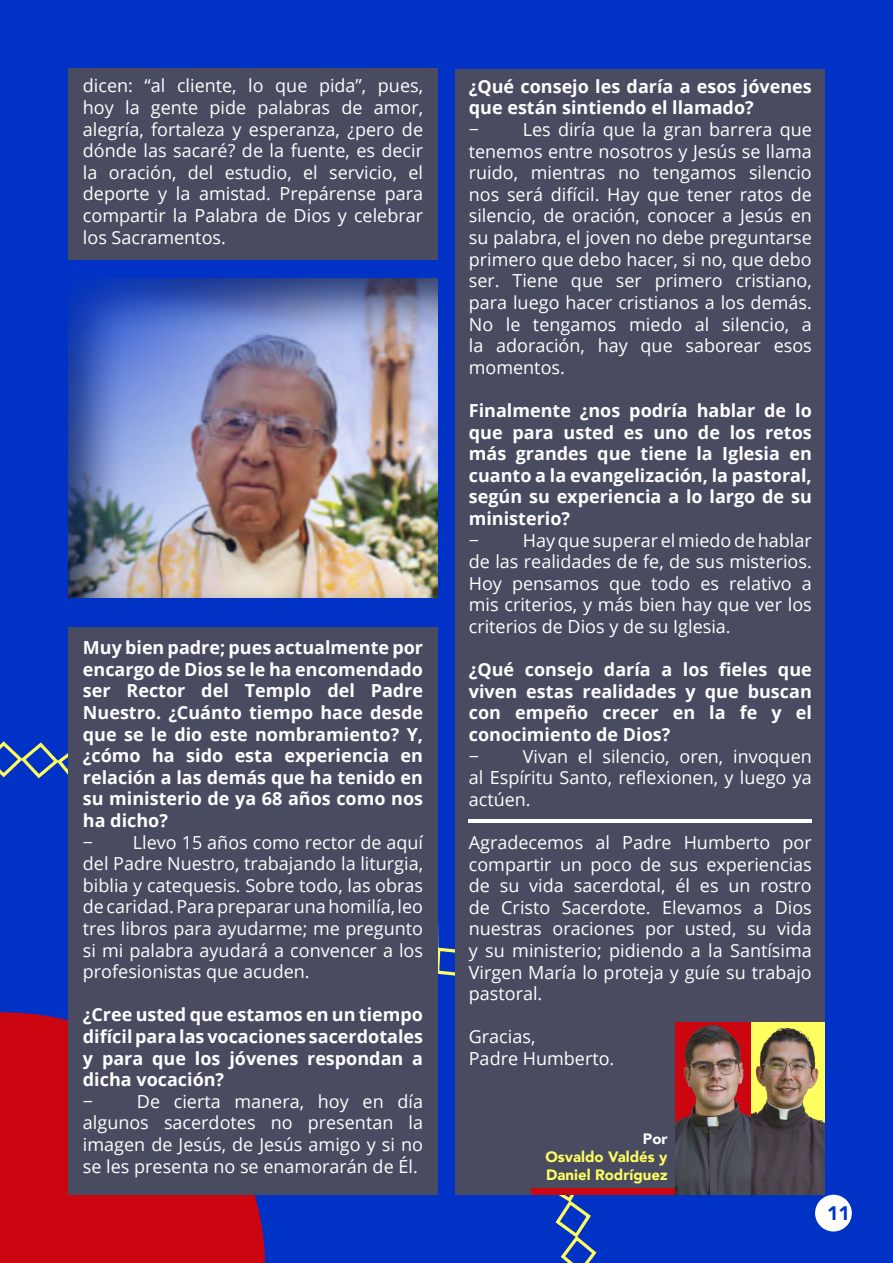
<style>
.page{position:relative;width:893px;height:1263px;background:#0032c6}
.page>*{position:absolute;margin:0;border:0;box-sizing:border-box;transform-origin:0 0}
.t1{font:900 19.5px "Avenir";color:#0032c6}
.t2{font:18px/21.6px "Open Sans";color:#fff;text-align:justify}
.t3{font:700 18px/21.6px "Open Sans";color:#fff;text-align:justify}
.t4{font:900 15px/18px "Avenir";color:#ffff5f}
.t5{font:900 15px "Avenir";color:#fff}
</style>
<div class="page">
<div style="left:815px;top:1195px;width:37px;height:36px;background:#fff;border-radius:50%"></div>
<div style="left:68px;top:68px;width:369px;height:191px;background:#494b61"></div>
<svg style="left:0;top:739px;width:597px;height:524px"></svg>
<div style="left:0;top:1012px;width:265px;height:251px;background:#cb0610"></div>
<div style="left:68px;top:627px;width:369px;height:568px;background:#494b61"></div>
<div style="left:455px;top:69px;width:370px;height:1126px;background:#494b61"></div>
<div style="left:55px;top:268px;width:396px;height:329px;background:#000;opacity:.75"></div>
<img style="left:675px;top:1022px;width:76px;height:172px">
<div style="left:531px;top:1188px;width:144px;height:6px;background:#cb0610"></div>
<hr style="left:469px;top:820px;width:343px;height:3px;background:#fff">
<img style="left:751px;top:1022px;width:74px;height:172px">
<p class="t2" style="left:83px;top:75px;width:342px">dicen: “al cliente, lo que pida”, pues, hoy la gente pide palabras de amor, alegría, fortaleza y esperanza, ¿pero de dónde las sacaré? de la fuente, es decir la oración, del estudio, el servicio, el deporte y la amistad. Prepárense para compartir la Palabra de Dios y celebrar los Sacramentos.</p>
<p class="t3" style="left:83px;top:636px;width:342px">Muy bien padre; pues actualmente por encargo de Dios se le ha encomendado ser Rector del Templo del Padre Nuestro. ¿Cuánto tiempo hace desde que se le dio este nombramiento? Y, ¿cómo ha sido esta experiencia en relación a las demás que ha tenido en su ministerio de ya 68 años como nos ha dicho?</p>
<p class="t2" style="left:83px;top:831px;width:12px">−</p>
<p class="t2" style="left:83px;top:831px;width:342px;text-indent:50px">Llevo 15 años como rector de aquí del Padre Nuestro, trabajando la liturgia, biblia y catequesis. Sobre todo, las obras de caridad. Para preparar una homilía, leo tres libros para ayudarme; me pregunto si mi palabra ayudará a convencer a los profesionistas que acuden.</p>
<p class="t3" style="left:83px;top:1003px;width:342px">¿Cree usted que estamos en un tiempo difícil para las vocaciones sacerdotales y para que los jóvenes respondan a dicha vocación?</p>
<p class="t2" style="left:83px;top:1090px;width:12px">−</p>
<p class="t2" style="left:83px;top:1090px;width:342px;text-indent:54px">De cierta manera, hoy en día algunos sacerdotes no presentan la imagen de Jesús, de Jesús amigo y si no se les presenta no se enamorarán de Él.</p>
<p class="t3" style="left:469px;top:75px;width:344px">¿Qué consejo les daría a esos jóvenes que están sintiendo el llamado?</p>
<p class="t2" style="left:469px;top:118px;width:12px">−</p>
<p class="t2" style="left:469px;top:118px;width:345px;text-indent:54px">Les diría que la gran barrera que tenemos entre nosotros y Jesús se llama ruido, mientras no tengamos silencio nos será difícil. Hay que tener ratos de silencio, de oración, conocer a Jesús en su palabra, el joven no debe preguntarse primero que debo hacer, si no, que debo ser. Tiene que ser primero cristiano, para luego hacer cristianos a los demás.<br>No le tengamos miedo al silencio, a la adoración, hay que saborear esos momentos.</p>
<p class="t3" style="left:469px;top:399px;width:344px">Finalmente ¿nos podría hablar de lo que para usted es uno de los retos más grandes que tiene la Iglesia en cuanto a la evangelización, la pastoral, según su experiencia a lo largo de su ministerio?</p>
<p class="t2" style="left:469px;top:529px;width:12px">−</p>
<p class="t2" style="left:469px;top:529px;width:344px;text-indent:54px">Hay que superar el miedo de hablar de las realidades de fe, de sus misterios.<br>Hoy pensamos que todo es relativo a mis criterios, y más bien hay que ver los criterios de Dios y de su Iglesia.</p>
<p class="t3" style="left:469px;top:658px;width:344px">¿Qué consejo daría a los fieles que viven estas realidades y que buscan con empeño crecer en la fe y el conocimiento de Dios?</p>
<p class="t2" style="left:469px;top:745px;width:12px">−</p>
<p class="t2" style="left:469px;top:745px;width:345px;text-indent:54px">Vivan el silencio, oren, invoquen al Espíritu Santo, reflexionen, y luego ya actúen.</p>
<p class="t2" style="left:469px;top:831px;width:345px">Agradecemos al Padre Humberto por compartir un poco de sus experiencias de su vida sacerdotal, él es un rostro de Cristo Sacerdote. Elevamos a Dios nuestras oraciones por usted, su vida y su ministerio; pidiendo a la Santísima Virgen María lo proteja y guíe su trabajo pastoral.</p>
<p class="t2" style="left:469px;top:1025px;width:147px">Gracias,<br>Padre Humberto.</p>
<p class="t5" style="left:643px;top:1126px;width:26px">Por</p>
<p class="t4" style="left:545px;top:1147px;width:124px">Osvaldo Valdés y<br>Daniel Rodríguez</p>
<p class="t1" style="left:827px;top:1196px;width:25px">11</p>
</div>
